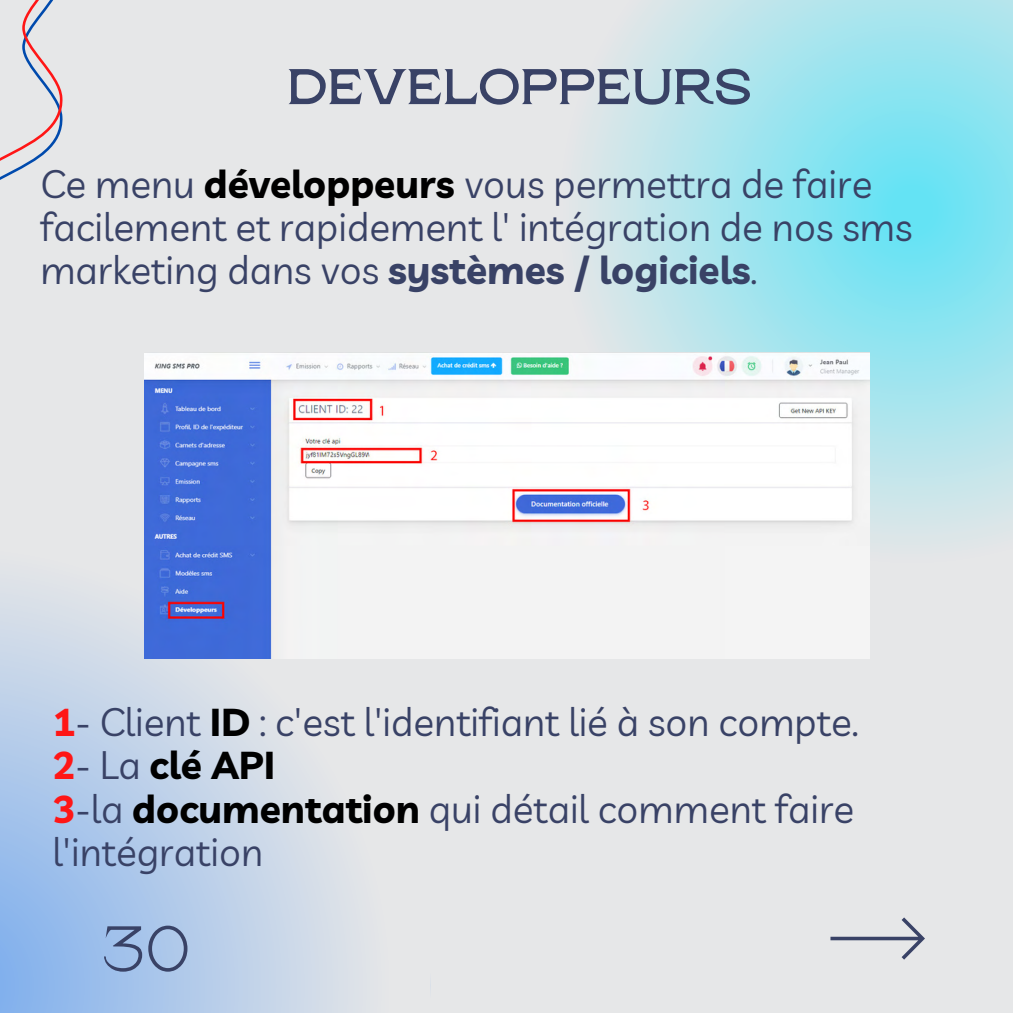
<style>
.page{position:relative;width:1013px;height:1013px;background:#fff}
.page>*{position:absolute;margin:0;border:0;box-sizing:border-box;transform-origin:0 0}
.t1{font:300 63.75px "Rasputin";color:#394266}
.t2{font:700 50px "Rasputin";letter-spacing:.005em;color:#394266}
.t3{font:38.75px/43.1px "Livvic";color:#394266}
.s1{font-weight:700;color:#000}
.s2{font-weight:700}
.s3{font-weight:700;color:#ff1616}
</style>
<div class="page">
<div style="left:0;top:0;width:1012px;height:1012px;background:#e6e7e8"></div>
<svg style="left:587px;top:0;width:425px;height:595px;background:#a8e4ed"></svg>
<svg style="left:0;top:591px;width:430px;height:421px"></svg>
<svg style="left:830px;top:917px;width:95px;height:42px"></svg>
<svg style="left:0;top:0;width:63px;height:180px"></svg>
<img style="left:144px;top:353px;width:725px;height:305px">
<p class="t2" style="left:287px;top:59px;width:466px">DEVELOPPEURS</p>
<p class="t3" style="left:40px;top:162px;width:873px">Ce menu <span class="s1">développeurs</span> vous permettra de faire facilement et rapidement l' intégration de nos sms marketing dans vos <span class="s2">systèmes / logiciels</span>.</p>
<p class="t3" style="left:52px;top:700px;width:808px"><span class="s3">1</span>- Client <span class="s1">ID</span> : c'est l'identifiant lié à son compte.<br><span class="s3">2</span>- La <span class="s1">clé API<br></span><span class="s3">3</span>-la <span class="s1">documentation</span> qui détail comment faire l'intégration</p>
<h1 class="t1" style="left:101px;top:913px;width:91px">30</h1>
</div>
